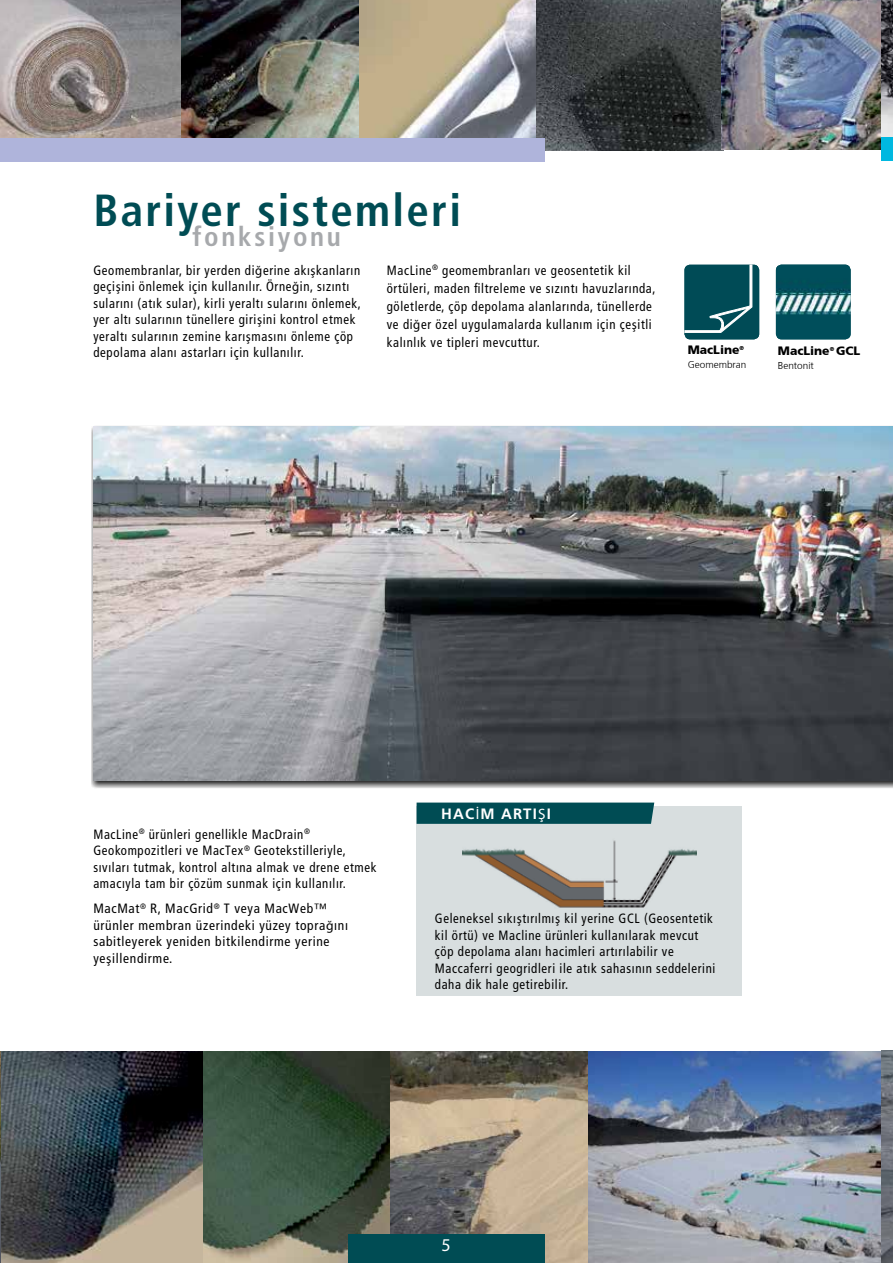
<style>
.page{position:relative;width:893px;height:1263px;background:#fff}
.page>*{position:absolute;margin:0;border:0;box-sizing:border-box;transform-origin:0 0}
.t1{font:700 condensed 45px "Frutiger LT Std";letter-spacing:.05em;color:#004c54}
.t2{font:700 condensed 27px "Frutiger LT Std";letter-spacing:.1em;color:#a7a9ac}
.t3{font:18px "Frutiger";color:#fff}
.t4{font:700 15px "Frutiger LT Std";letter-spacing:.08em;color:#fff}
.t5{font:condensed 13.5px/16.5px "Frutiger LT Std";letter-spacing:.05em;color:#000;scale:.95 1}
.t6{font:condensed 13.5px/16.5px "Frutiger LT Std";letter-spacing:.05em;color:#000}
.t7{font:12.15px "Frutiger X Black";color:#000}
.t8{font:10.05px "Frutiger X Light";color:#000}
.s1{font-family:"Myriad Pro";font-stretch:normal}
.s2{font-family:"Myriad Pro";font-weight:400}
</style>
<div class="page">
<img style="left:180px;top:0;width:541px;height:150px">
<svg style="left:355px;top:0;width:180px;height:138px;background:#b2a998"></svg>
<img style="left:390px;top:1051px;width:198px;height:212px">
<img style="left:588px;top:1051px;width:293px;height:212px">
<svg style="left:91px;top:427px;width:802px;height:361px;background:#888889"></svg>
<img style="left:93px;top:426px;width:800px;height:354px">
<img style="left:776px;top:265px;width:75px;height:74px">
<svg style="left:684px;top:265px;width:75px;height:74px;background:#175b65"></svg>
<img style="left:0;top:0;width:180px;height:138px">
<div style="left:417px;top:807px;width:325px;height:189px;background:#d8dedf"></div>
<svg style="left:417px;top:802px;width:237px;height:22px;background:#09525a"></svg>
<img style="left:462px;top:840px;width:234px;height:68px">
<div style="left:0;top:138px;width:544px;height:24px;background:#afb4db"></div>
<img style="left:0;top:1051px;width:390px;height:212px">
<img style="left:721px;top:0;width:160px;height:150px">
<div style="left:348px;top:1234px;width:197px;height:29px;background:#004c54"></div>
<img style="left:881px;top:0;width:12px;height:137px">
<img style="left:881px;top:1050px;width:12px;height:213px">
<div style="left:881px;top:137px;width:12px;height:24px;background:#00b8e0"></div>
<h1 class="t1" style="left:93px;top:184px;width:369px">Bariyer sistemleri</h1>
<h2 class="t2" style="left:193px;top:221px;width:150px">fonksiyonu</h2>
<p class="t5" style="left:93px;top:262px;width:283px">Geomembranlar, bir yerden di<span class="s1">ğ</span>erine akı<span class="s1">ş</span>kanların geçi<span class="s1">ş</span>ini önlemek için kullanılır. Örne<span class="s1">ğ</span>in, sızıntı sularını (atık sular), kirli yeraltı sularını önlemek, yer altı sularının tünellere giri<span class="s1">ş</span>ini kontrol etmek yeraltı sularının zemine karı<span class="s1">ş</span>masını önleme çöp depolama alanı astarları için kullanılır.</p>
<p class="t5" style="left:387px;top:261px;width:284px;line-height:18px">MacLine<sup>®</sup> geomembranları ve geosentetik kil örtüleri, maden filtreleme ve sızıntı havuzlarında, göletlerde, çöp depolama alanlarında, tünellerde ve di<span class="s1">ğ</span>er özel uygulamalarda kullanım için çe<span class="s1">ş</span>itli kalınlık ve tipleri mevcuttur.</p>
<p class="t7" style="left:688px;top:343px;width:58px">MacLine<sup>®</sup></p>
<p class="t8" style="left:688px;top:358px;width:60px">Geomembran</p>
<p class="t7" style="left:778px;top:344px;width:84px">MacLine<sup>®</sup> GCL</p>
<p class="t8" style="left:778px;top:359px;width:38px">Bentonit</p>
<p class="t5" style="left:93px;top:826px;width:300px">MacLine<sup>®</sup> ürünleri genellikle MacDrain<sup>® </sup>Geokompozitleri ve MacTex<sup>®</sup> Geotekstilleriyle, sıvıları tutmak, kontrol altına almak ve drene etmek amacıyla tam bir çözüm sunmak için kullanılır.</p>
<p class="t6" style="left:93px;top:900px;width:256px">MacMat<sup>®</sup> R, MacGrid<sup>®</sup> T veya MacWeb™ ürünler membran üzerindeki yüzey topra<span class="s1">ğ</span>ını sabitleyerek yeniden bitkilendirme yerine ye<span class="s1">ş</span>illendirme.</p>
<p class="t4" style="left:441px;top:804px;width:111px">HAC<span class="s2">İ</span>M ARTI<span class="s2">Ş</span>I</p>
<p class="t5" style="left:435px;top:910px;width:297px">Geleneksel sıkı<span class="s1">ş</span>tırılmı<span class="s1">ş</span> kil yerine GCL (Geosentetik kil örtü) ve Macline ürünleri kullanılarak mevcut çöp depolama alanı hacimleri artırılabilir ve Maccaferri geogridleri ile atık sahasının seddelerini daha dik hale getirebilir.</p>
<h3 class="t3" style="left:441px;top:1234px;width:11px">5</h3>
</div>
